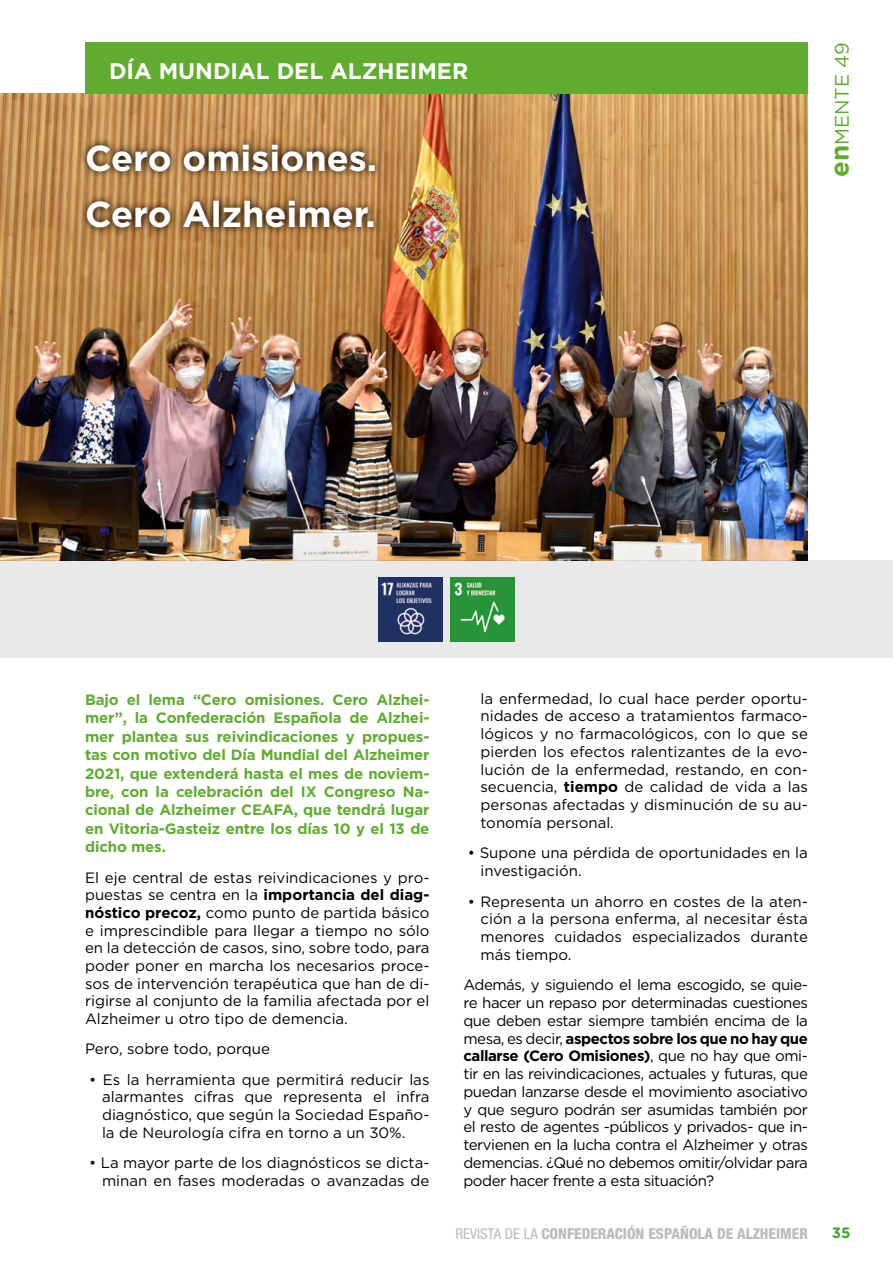
<style>
.page{position:relative;width:893px;height:1263px;background:#fff}
.page>*{position:absolute;margin:0;border:0;box-sizing:border-box;transform-origin:0 0}
.t1{font:700 36px/55.9px "Gotham";color:#fff}
.t2{font:700 22.5px "Gotham";color:#fff}
.t3{font:19.5px "Gotham";color:#60ac30}
.t4{font:15px/17.7px "Gotham";color:#000;text-align:justify}
.t5{font:700 15px/18.5px "Gotham";letter-spacing:-.01em;color:#60ac30;text-align:justify}
.t6{font:800 condensed 15px "Helvetica Neue LT Std";color:#bcbcbc}
.t7{font:700 15px "Gotham Rounded";color:#3fa535}
.s1{font-family:"Gotham Rounded";font-weight:700;font-size:25.95px}
.s2{font-weight:700}
.s3{font-weight:400}
</style>
<div class="page">
<img style="left:0;top:94px;width:808px;height:466px">
<div style="left:85px;top:43px;width:723px;height:51px;background:#60ac30"></div>
<div style="left:0;top:560px;width:893px;height:98px;background:#e9e9e9"></div>
<img style="left:451px;top:577px;width:63px;height:64px">
<img style="left:378px;top:577px;width:64px;height:64px">
<svg style="left:79px;top:136px;width:304px;height:100px;background:#997040"></svg>
<h2 class="t2" style="left:109px;top:58px;width:361px">DÍA MUNDIAL DEL ALZHEIMER</h2>
<h1 class="t1" style="left:85px;top:129px;width:294px">Cero omisiones.<br>Cero Alzheimer.</h1>
<h3 class="t3" style="left:831px;top:177px;width:136px;rotate:-90deg"><span class="s1">en</span>MENTE 49</h3>
<p class="t5" style="left:85px;top:690px;width:346px">Bajo el lema “Cero omisiones. Cero Alzhei&shy;mer”, la Confederación Española de Alzhei&shy;mer plantea sus reivindicaciones y propues&shy;tas con motivo del Día Mundial del Alzheimer 2021, que extenderá hasta el mes de noviem&shy;bre, con la celebración del IX Congreso Na&shy;cional de Alzheimer CEAFA, que tendrá lugar en Vitoria-Gasteiz entre los días 10 y el 13 de dicho mes.</p>
<p class="t4" style="left:85px;top:868px;width:346px">El eje central de estas reivindicaciones y pro&shy;puestas se centra en la <span class="s2">importancia del diag&shy;nóstico precoz,</span> como punto de partida básico e imprescindible para llegar a tiempo no sólo en la detección de casos, sino, sobre todo, para poder poner en marcha los necesarios proce&shy;sos de intervención terapéutica que han de di&shy;rigirse al conjunto de la familia afectada por el Alzheimer u otro tipo de demencia.</p>
<p class="t4" style="left:85px;top:1040px;width:186px">Pero, sobre todo, porque</p>
<p class="t4" style="left:102px;top:1070px;width:329px;text-indent:-13px">• Es la herramienta que permitirá reducir las alarmantes cifras que representa el infra diagnóstico, que según la Sociedad Españo&shy;la de Neurología cifra en torno a un 30%.</p>
<p class="t4" style="left:89px;top:1153px;width:342px;text-align:right">• La mayor parte de los diagnósticos se dicta&shy;minan en fases moderadas o avanzadas de</p>
<p class="t4" style="left:480px;top:689px;width:329px">la enfermedad, lo cual hace perder oportu&shy;nidades de acceso a tratamientos farmaco&shy;lógicos y no farmacológicos, con lo que se pierden los efectos ralentizantes de la evo&shy;lución de la enfermedad, restando, en con&shy;secuencia, <span class="s2">tiempo</span> de calidad de vida a las personas afectadas y disminución de su au&shy;tonomía personal.</p>
<p class="t4" style="left:480px;top:844px;width:329px;text-indent:-13px">• Supone una pérdida de oportunidades en la investigación.</p>
<p class="t4" style="left:480px;top:892px;width:329px;text-indent:-13px">• Representa un ahorro en costes de la aten&shy;ción a la persona enferma, al necesitar ésta menores cuidados especializados durante más tiempo.</p>
<p class="t4" style="left:463px;top:976px;width:346px">Además, y siguiendo el lema escogido, se quie&shy;re hacer un repaso por determinadas cuestiones que deben estar siempre también encima de la mesa, es decir, <span class="s2">aspectos sobre los que no hay que callarse (Cero Omisiones)</span>, que no hay que omi&shy;tir en las reivindicaciones, actuales y futuras, que puedan lanzarse desde el movimiento asociativo y que seguro podrán ser asumidas también por el resto de agentes -públicos y privados- que in&shy;tervienen en la lucha contra el Alzheimer y otras demencias. ¿Qué no debemos omitir/olvidar para poder hacer frente a esta situación?</p>
<p class="t6" style="left:455px;top:1224px;width:354px"><span class="s3">REVISTA DE LA</span> CONFEDERACIÓN ESPAÑOLA DE ALZHEIMER</p>
<p class="t7" style="left:832px;top:1222px;width:20px">35</p>
</div>
